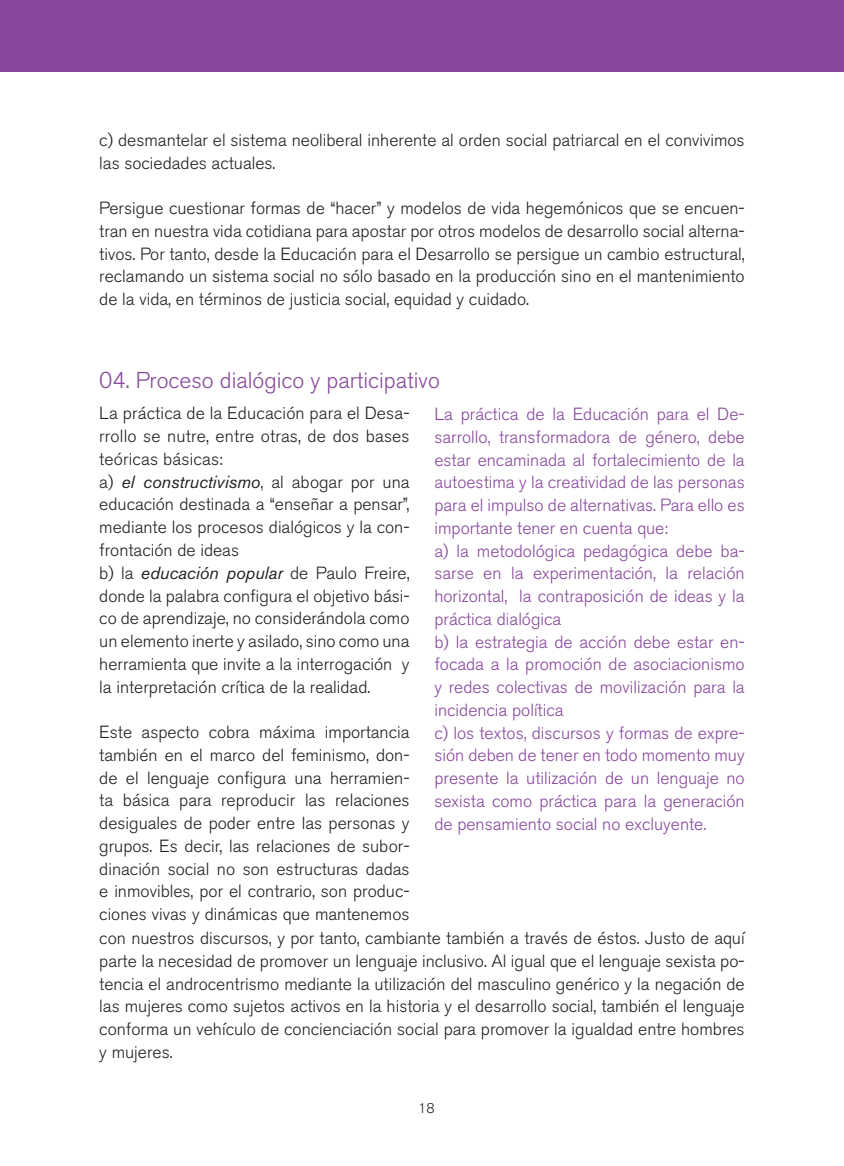
<style>
.page{position:relative;width:844px;height:1166px;background:#fff}
.page>*{position:absolute;margin:0;border:0;box-sizing:border-box;transform-origin:0 0}
.t1{font:300 22.75px "Akzidenz Grotesk BE";color:#87489c}
.t2{font:300 17.5px/22.8px "Akzidenz Grotesk BE";color:#231f20}
.t3{font:300 17.5px/22.8px "Akzidenz Grotesk BE";color:#87489c}
.t4{font:300 14px "Akzidenz Grotesk BE";color:#231f20}
.s1{font-weight:400;font-style:italic}
</style>
<div class="page">
<div style="left:0;top:0;width:843px;height:71px;background:#87489c"></div>
<p class="t2" style="left:99px;top:129px;width:646px">c) desmantelar el sistema neoliberal inherente al orden social patriarcal en el convivimos las sociedades actuales.</p>
<p class="t2" style="left:99px;top:197px;width:646px;text-align:justify">Persigue cuestionar formas de “hacer” y modelos de vida hegemónicos que se encuen&shy;tran en nuestra vida cotidiana para apostar por otros modelos de desarrollo social alterna&shy;tivos. Por tanto, desde la Educación para el Desarrollo se persigue un cambio estructural, reclamando un sistema social no sólo basado en la producción sino en el mantenimiento de la vida, en términos de justicia social, equidad y cuidado.</p>
<h1 class="t1" style="left:99px;top:367px;width:342px">04. Proceso dialógico y participativo</h1>
<p class="t2" style="left:99px;top:402px;width:312px">La práctica de la Educación para el Desa&shy;rrollo se nutre, entre otras, de dos bases teóricas básicas:<br>a) <span class="s1">el constructivismo</span>, al abogar por una educación destinada a “enseñar a pensar”, mediante los procesos dialógicos y la con&shy;frontación de ideas<br>b) la <span class="s1">educación popular</span> de Paulo Freire, donde la palabra configura el objetivo bási&shy;co de aprendizaje, no considerándola como un elemento inerte y asilado, sino como una herramienta que invite a la interrogación y la interpretación crítica de la realidad.</p>
<p class="t2" style="left:99px;top:721px;width:646px">Este aspecto cobra máxima importancia<br>también en el marco del feminismo, don-<br>de el lenguaje configura una herramien-<br>ta básica para reproducir las relaciones<br>desiguales de poder entre las personas y<br>grupos. Es decir, las relaciones de subor-<br>dinación social no son estructuras dadas<br>e inmovibles, por el contrario, son produc-<br>ciones vivas y dinámicas que mantenemos<br>con nuestros discursos, y por tanto, cambiante también a través de éstos. Justo de aquí parte la necesidad de promover un lenguaje inclusivo. Al igual que el lenguaje sexista po&shy;tencia el androcentrismo mediante la utilización del masculino genérico y la negación de las mujeres como sujetos activos en la historia y el desarrollo social, también el lenguaje conforma un vehículo de concienciación social para promover la igualdad entre hombres y mujeres.</p>
<p class="t3" style="left:434px;top:403px;width:312px">La práctica de la Educación para el De&shy;sarrollo, transformadora de género, debe estar encaminada al fortalecimiento de la autoestima y la creatividad de las personas para el impulso de alternativas. Para ello es importante tener en cuenta que:<br>a) la metodológica pedagógica debe ba&shy;sarse en la experimentación, la relación horizontal, la contraposición de ideas y la práctica dialógica<br>b) la estrategia de acción debe estar en&shy;focada a la promoción de asociacionismo y redes colectivas de movilización para la incidencia política<br>c) los textos, discursos y formas de expre&shy;sión deben de tener en todo momento muy presente la utilización de un lenguaje no sexista como práctica para la generación de pensamiento social no excluyente.</p>
<p class="t4" style="left:418px;top:1100px;width:18px">18</p>
</div>
